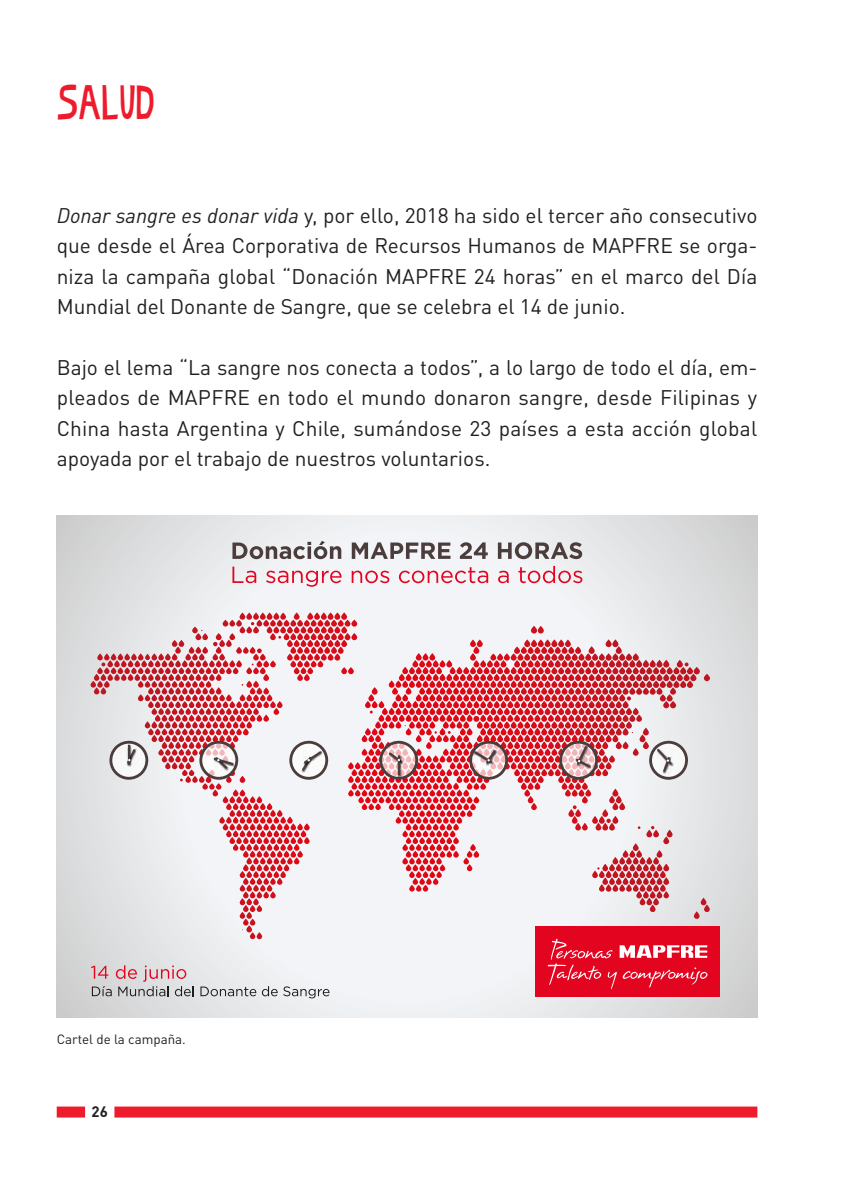
<style>
.page{position:relative;width:851px;height:1191px;background:#fff}
.page>*{position:absolute;margin:0;border:0;box-sizing:border-box;transform-origin:0 0}
.t1{font:48px "Elisa Three";color:#ee1b2c}
.t2{font:20.8px/30.4px "DIN Pro";color:#231f20;text-align:justify}
.t3{font:700 15px "DIN Pro";color:#231f20}
.t4{font:13.4px "DIN Pro";color:#231f20}
.s1{font-style:italic}
</style>
<div class="page">
<div style="left:57px;top:1106px;width:700px;height:11px;background:#ee1b2c"></div>
<div style="left:85px;top:1106px;width:29px;height:14px;background:#fff"></div>
<svg style="left:57px;top:516px;width:700px;height:501px"></svg>
<svg style="left:239px;top:612px;width:118px;height:14px"></svg>
<svg style="left:91px;top:965px;width:103px;height:31px;background:#ccb9bc"></svg>
<svg style="left:200px;top:986px;width:56px;height:10px"></svg>
<svg style="left:262px;top:986px;width:67px;height:12px"></svg>
<svg style="left:232px;top:541px;width:109px;height:18px"></svg>
<svg style="left:352px;top:542px;width:98px;height:17px"></svg>
<svg style="left:460px;top:542px;width:27px;height:17px"></svg>
<svg style="left:498px;top:542px;width:84px;height:17px"></svg>
<svg style="left:232px;top:566px;width:24px;height:17px"></svg>
<svg style="left:266px;top:570px;width:75px;height:17px"></svg>
<svg style="left:351px;top:570px;width:38px;height:13px"></svg>
<svg style="left:399px;top:567px;width:89px;height:16px"></svg>
<svg style="left:498px;top:570px;width:10px;height:13px"></svg>
<svg style="left:518px;top:566px;width:64px;height:17px"></svg>
<svg style="left:109px;top:740px;width:40px;height:39px"></svg>
<svg style="left:199px;top:740px;width:39px;height:39px"></svg>
<svg style="left:289px;top:740px;width:39px;height:39px"></svg>
<svg style="left:379px;top:740px;width:39px;height:39px"></svg>
<svg style="left:469px;top:740px;width:39px;height:39px"></svg>
<svg style="left:558px;top:740px;width:40px;height:39px;background:#c19194"></svg>
<svg style="left:648px;top:740px;width:40px;height:39px"></svg>
<div style="left:535px;top:926px;width:184px;height:71px;background:#e30420"></div>
<svg style="left:547px;top:938px;width:160px;height:51px"></svg>
<h1 class="t1" style="left:57px;top:73px;width:100px">SALUD</h1>
<p class="t2" style="left:57px;top:198px;width:702px"><span class="s1">Donar sangre es donar vida</span> y, por ello, 2018 ha sido el tercer año consecutivo que desde el Área Corporativa de Recursos Humanos de MAPFRE se orga&shy;niza la campaña global “Donación MAPFRE 24 horas” en el marco del Día Mundial del Donante de Sangre, que se celebra el 14 de junio.</p>
<p class="t2" style="left:57px;top:350px;width:702px">Bajo el lema “La sangre nos conecta a todos”, a lo largo de todo el día, em&shy;pleados de MAPFRE en todo el mundo donaron sangre, desde Filipinas y China hasta Argentina y Chile, sumándose 23 países a esta acción global apoyada por el trabajo de nuestros voluntarios.</p>
<p class="t4" style="left:57px;top:1028px;width:130px">Cartel de la campaña.</p>
<p class="t3" style="left:92px;top:1099px;width:18px">26</p>
</div>
